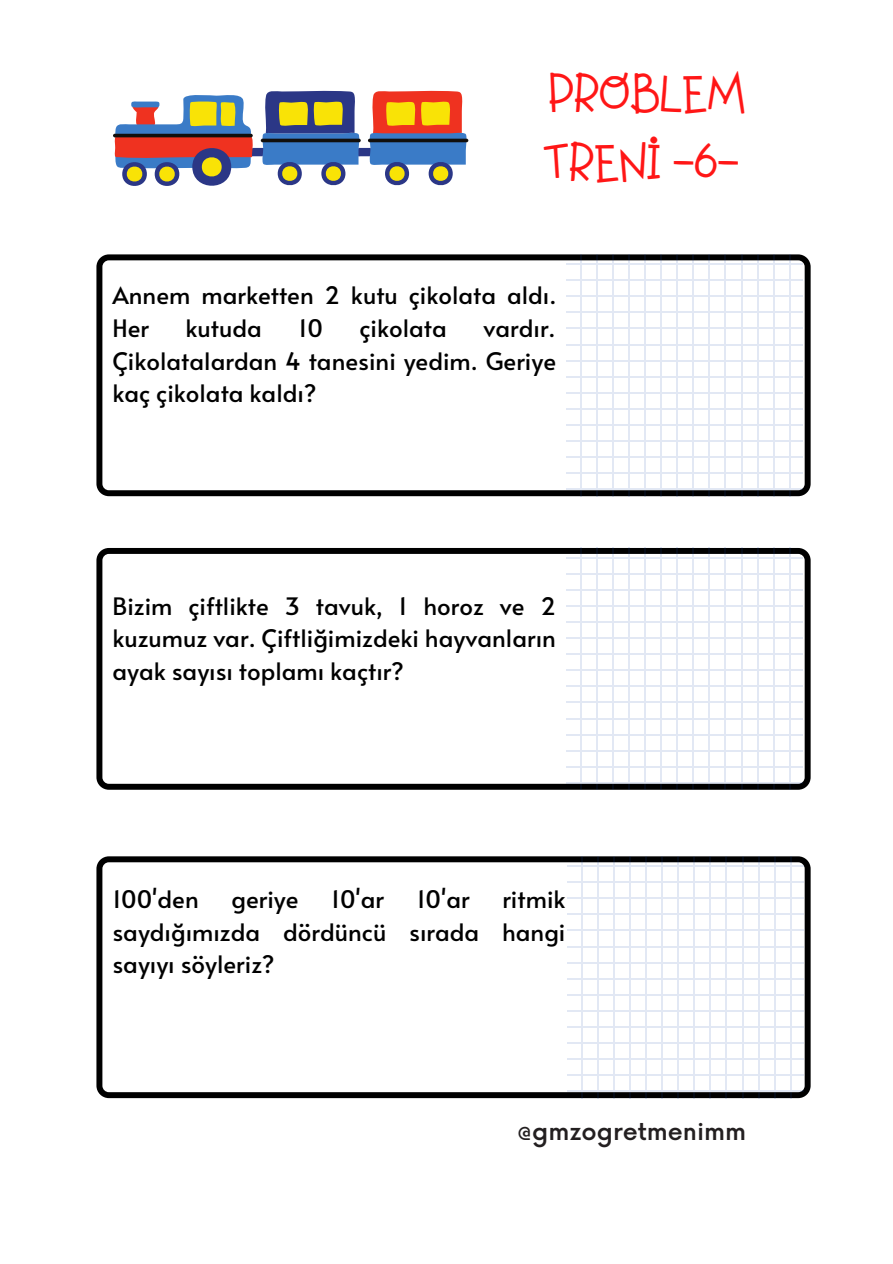
<style>
.page{position:relative;width:893px;height:1264px;background:#fff}
.page>*{position:absolute;margin:0;border:0;box-sizing:border-box;transform-origin:0 0}
.t1{font:49.5px/68.6px "Apple Juice";color:#ff1616}
.t2{font:500 24.15px "Now";color:#231f20}
.t3{font:24px/32.5px "Alata";color:#000}
</style>
<div class="page">
<svg style="left:96px;top:856px;width:714px;height:242px"></svg>
<svg style="left:96px;top:548px;width:714px;height:241px"></svg>
<svg style="left:96px;top:254px;width:714px;height:242px"></svg>
<svg style="left:566px;top:254px;width:236px;height:242px"></svg>
<svg style="left:566px;top:548px;width:236px;height:241px"></svg>
<svg style="left:567px;top:856px;width:236px;height:242px"></svg>
<svg style="left:114px;top:90px;width:353px;height:96px"></svg>
<hr style="left:113px;top:134px;width:140px;height:3px;background:#110f0d;border-radius:2px">
<hr style="left:368px;top:139px;width:100px;height:3px;background:#110f0d;border-radius:2px">
<hr style="left:261px;top:139px;width:100px;height:3px;background:#110f0d;border-radius:2px">
<h1 class="t1" style="left:543px;top:60px;width:204px">PROBLEM<br>TRENİ -6-</h1>
<p class="t3" style="left:112px;top:278px;width:445px">Annem marketten 2 kutu çikolata aldı.<br>Her</p>
<p class="t3" style="left:185px;top:311px;width:78px">kutuda</p>
<p class="t3" style="left:298px;top:311px;width:26px">10</p>
<p class="t3" style="left:359px;top:311px;width:89px">çikolata</p>
<p class="t3" style="left:112px;top:311px;width:445px;text-align:justify;text-indent:371px">vardır.<br>Çikolatalardan 4 tanesini yedim. Geriye kaç çikolata kaldı?</p>
<p class="t3" style="left:112px;top:588px;width:445px;text-align:justify">Bizim çiftlikte 3 tavuk, 1 horoz ve 2 kuzumuz var. Çiftliğimizdeki hayvanların ayak sayısı toplamı kaçtır?</p>
<p class="t3" style="left:112px;top:881px;width:88px">100'den</p>
<p class="t3" style="left:231px;top:881px;width:69px">geriye</p>
<p class="t3" style="left:331px;top:881px;width:54px">10'ar</p>
<p class="t3" style="left:416px;top:881px;width:54px">10'ar</p>
<p class="t3" style="left:112px;top:881px;width:454px;text-indent:390px">ritmik saydığımızda dördüncü sırada hangi sayıyı söyleriz?</p>
<p class="t2" style="left:517px;top:1117px;width:230px">@gmzogretmenimm</p>
</div>
